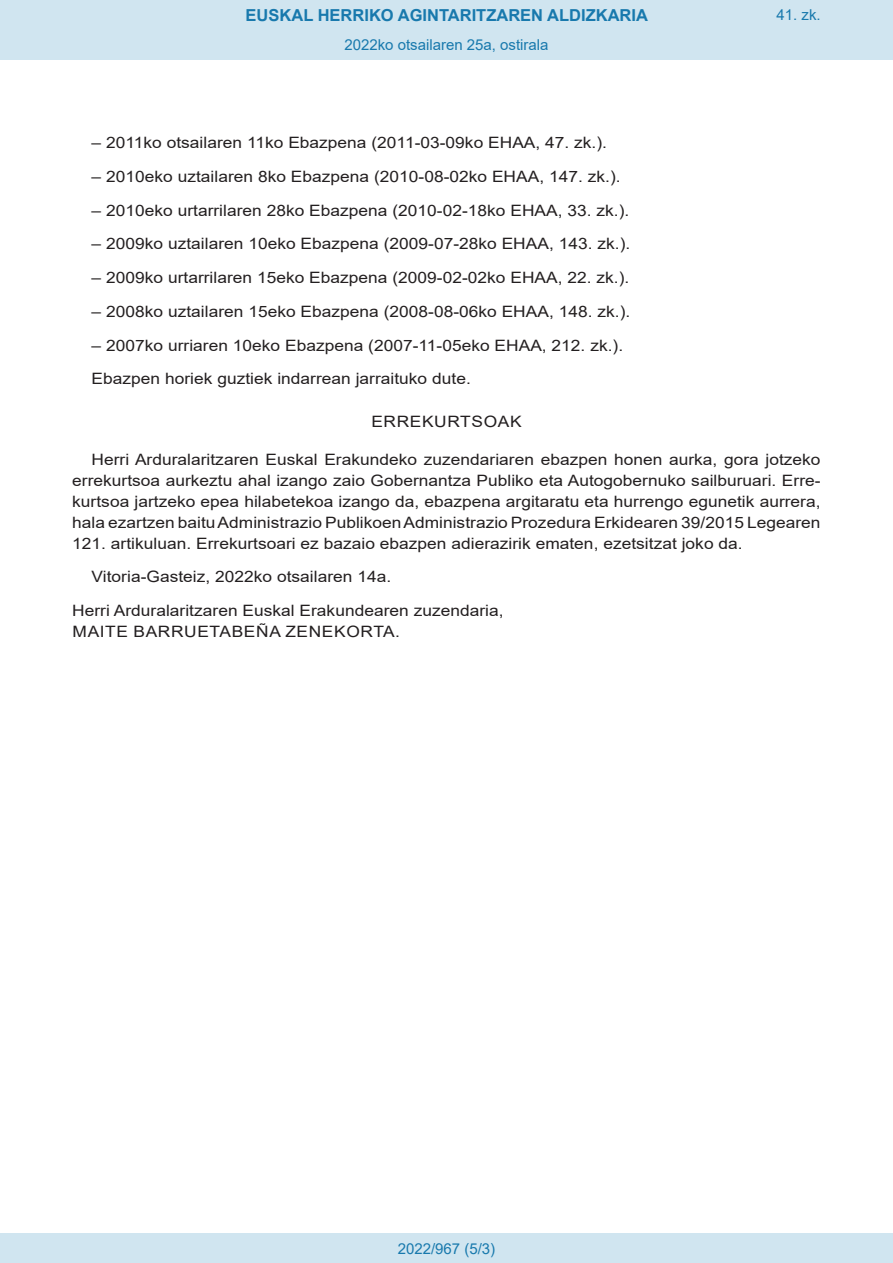
<style>
.page{position:relative;width:893px;height:1263px;background:#fff}
.page>*{position:absolute;margin:0;border:0;box-sizing:border-box;transform-origin:0 0}
.t1{font:700 16.5px "Arial";color:#1879ad}
.BOPVDetalle{font:15.6px/21px "Arial";color:#231f20;text-align:justify;scale:1.11 1}
.BOPVFirmaPuesto{font:15.6px "Arial";color:#231f20;scale:1.11 1}
.BOPVFirmaLugFec{font:15.6px "Arial";color:#231f20;scale:1.11 1}
.BOPVFirmaNombre{font:15.6px "Arial";letter-spacing:.035em;color:#231f20;scale:1.11 1}
.BOPVClave{font:15.6px "Arial";letter-spacing:.035em;color:#231f20;scale:1.11 1}
.Paginacion_Centro{font:15px "Arial";color:#1879ad}
</style>
<div class="page">
<div style="left:0;top:0;width:893px;height:60px;background:#d0e5f0"></div>
<div style="left:0;top:1233px;width:893px;height:30px;background:#d0e5f0"></div>
<p class="t1" style="left:246px;top:3px;width:404px">EUSKAL HERRIKO AGINTARITZAREN ALDIZKARIA</p>
<p class="Paginacion_Centro" style="left:344px;top:35px;width:206px">2022ko otsailaren 25a, ostirala</p>
<p class="Paginacion_Centro" style="left:776px;top:5px;width:46px">41. zk.</p>
<p class="BOPVDetalle" style="left:92px;top:132px;width:466px">– 2011ko otsailaren 11ko Ebazpena (2011-03-09ko EHAA, 47. zk.).</p>
<p class="BOPVDetalle" style="left:92px;top:166px;width:478px">– 2010eko uztailaren 8ko Ebazpena (2010-08-02ko EHAA, 147. zk.).</p>
<p class="BOPVDetalle" style="left:92px;top:200px;width:486px">– 2010eko urtarrilaren 28ko Ebazpena (2010-02-18ko EHAA, 33. zk.).</p>
<p class="BOPVDetalle" style="left:92px;top:233px;width:487px">– 2009ko uztailaren 10eko Ebazpena (2009-07-28ko EHAA, 143. zk.).</p>
<p class="BOPVDetalle" style="left:92px;top:267px;width:486px">– 2009ko urtarrilaren 15eko Ebazpena (2009-02-02ko EHAA, 22. zk.).</p>
<p class="BOPVDetalle" style="left:92px;top:301px;width:487px">– 2008ko uztailaren 15eko Ebazpena (2008-08-06ko EHAA, 148. zk.).</p>
<p class="BOPVDetalle" style="left:92px;top:335px;width:480px">– 2007ko urriaren 10eko Ebazpena (2007-11-05eko EHAA, 212. zk.).</p>
<p class="BOPVDetalle" style="left:92px;top:368px;width:343px">Ebazpen horiek guztiek indarrean jarraituko dute.</p>
<p class="BOPVClave" style="left:371px;top:410px;width:137px">ERREKURTSOAK</p>
<p class="BOPVDetalle" style="left:72px;top:449px;width:676px;text-indent:19px">Herri Arduralaritzaren Euskal Erakundeko zuzendariaren ebazpen honen aurka, gora jotzeko errekurtsoa aurkeztu ahal izango zaio Gobernantza Publiko eta Autogobernuko sailburuari. Erre&shy;kurtsoa jartzeko epea hilabetekoa izango da, ebazpena argitaratu eta hurrengo egunetik aurrera, hala ezartzen baitu Administrazio Publikoen Administrazio Prozedura Erkidearen 39/2015 Legearen 121. artikuluan. Errekurtsoari ez bazaio ebazpen adierazirik ematen, ezetsitzat joko da.</p>
<p class="BOPVFirmaLugFec" style="left:92px;top:566px;width:271px">Vitoria-Gasteiz, 2022ko otsailaren 14a.</p>
<p class="BOPVFirmaPuesto" style="left:72px;top:600px;width:390px">Herri Arduralaritzaren Euskal Erakundearen zuzendaria,</p>
<p class="BOPVFirmaNombre" style="left:73px;top:621px;width:296px">MAITE BARRUETABEÑA ZENEKORTA.</p>
<p class="Paginacion_Centro" style="left:398px;top:1238px;width:99px">2022/967 (5/3)</p>
</div>
